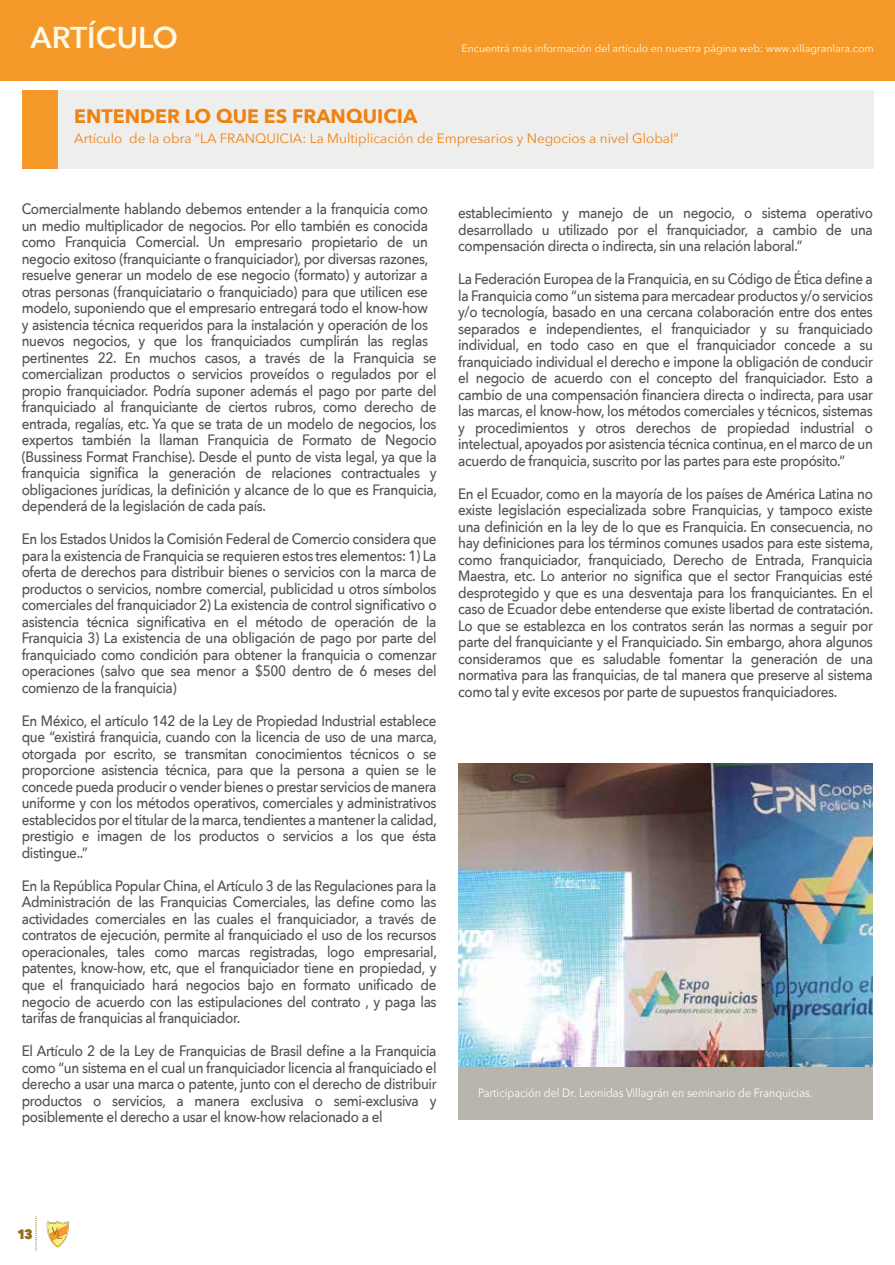
<style>
.page{position:relative;width:895px;height:1265px;background:#fff}
.page>*{position:absolute;margin:0;border:0;box-sizing:border-box;transform-origin:0 0}
.t1{font:600 30px "Avenir Next";color:#fff9e7}
.t2{font:700 19.5px "Avenir Next";color:#f08212}
.t3{font:500 15px/16.5px "Avenir Next";letter-spacing:-.025em;color:#525251;text-align:justify;scale:.9 1}
.t4{font:13.5px "Avenir Next";color:#f08212}
.t5{font:800 13.5px "Avenir Next";color:#916c1a;scale:.9 1}
.t6{font:12px "Avenir Next";color:#fff;scale:.9 1}
.t7{font:10.5px "Avenir Next";color:#fff9e7}
</style>
<div class="page">
<div style="left:22px;top:90px;width:851px;height:79px;background:#eeeeed"></div>
<div style="left:22px;top:90px;width:36px;height:79px;background:#f59a2a"></div>
<img style="left:458px;top:763px;width:414px;height:304px">
<div style="left:0;top:0;width:894px;height:80px;background:#f59a2a"></div>
<svg style="left:46px;top:1221px;width:23px;height:27px"></svg>
<svg style="left:36px;top:1216px;width:1px;height:34px"></svg>
<div style="left:458px;top:1067px;width:414px;height:52px;background:#b8b5ac"></div>
<h1 class="t1" style="left:31px;top:12px;width:149px">ARTÍCULO</h1>
<p class="t7" style="left:461px;top:39px;width:413px">Encuentrá más información del artículo en nuestra página web: www.villagranlara.com</p>
<h2 class="t2" style="left:74px;top:100px;width:344px">ENTENDER LO QUE ES FRANQUICIA</h2>
<p class="t4" style="left:74px;top:126px;width:606px">Artículo de la obra “LA FRANQUICIA: La Multiplicación de Empresarios y Negocios a nivel Global”</p>
<p class="t3" style="left:22px;top:200px;width:463px;text-align:left">Comercialmente hablando debemos entender a la franquicia como un medio multiplicador de negocios. Por ello también es conocida como Franquicia Comercial. Un empresario propietario de un negocio exitoso (franquiciante o franquiciador), por diversas razones, resuelve generar un modelo de ese negocio (formato) y autorizar a otras personas (franquiciatario o franquiciado) para que utilicen ese modelo, suponiendo que el empresario entregará todo el know-how y asistencia técnica requeridos para la instalación y operación de los nuevos negocios, y que los franquiciados cumplirán las reglas pertinentes 22. En muchos casos, a través de la Franquicia se comercializan productos o servicios proveídos o regulados por el propio franquiciador. Podría suponer además el pago por parte del franquiciado al franquiciante de ciertos rubros, como derecho de entrada, regalías, etc. Ya que se trata de un modelo de negocios, los expertos también la llaman Franquicia de Formato de Negocio (Bussiness Format Franchise). Desde el punto de vista legal, ya que la franquicia significa la generación de relaciones contractuales y obligaciones jurídicas, la definición y alcance de lo que es Franquicia, dependerá de la legislación de cada país.</p>
<p class="t3" style="left:22px;top:530px;width:462px">En los Estados Unidos la Comisión Federal de Comercio considera que para la existencia de Franquicia se requieren estos tres elementos: 1) La oferta de derechos para distribuir bienes o servicios con la marca de productos o servicios, nombre comercial, publicidad u otros símbolos comerciales del franquiciador 2) La existencia de control significativo o asistencia técnica significativa en el método de operación de la Franquicia 3) La existencia de una obligación de pago por parte del franquiciado como condición para obtener la franquicia o comenzar operaciones (salvo que sea menor a $500 dentro de 6 meses del comienzo de la franquicia)</p>
<p class="t3" style="left:22px;top:712px;width:463px">En México, el artículo 142 de la Ley de Propiedad Industrial establece que “existirá franquicia, cuando con la licencia de uso de una marca, otorgada por escrito, se transmitan conocimientos técnicos o se proporcione asistencia técnica, para que la persona a quien se le concede pueda producir o vender bienes o prestar servicios de manera uniforme y con los métodos operativos, comerciales y administrativos establecidos por el titular de la marca, tendientes a mantener la calidad, prestigio e imagen de los productos o servicios a los que ésta distingue..”</p>
<p class="t3" style="left:22px;top:877px;width:463px">En la República Popular China, el Artículo 3 de las Regulaciones para la Administración de las Franquicias Comerciales, las define como las actividades comerciales en las cuales el franquiciador, a través de contratos de ejecución, permite al franquiciado el uso de los recursos operacionales, tales como marcas registradas, logo empresarial, patentes, know-how, etc, que el franquiciador tiene en propiedad, y que el franquiciado hará negocios bajo en formato unificado de negocio de acuerdo con las estipulaciones del contrato , y paga las tarifas de franquicias al franquiciador.</p>
<p class="t3" style="left:22px;top:1042px;width:462px">El Artículo 2 de la Ley de Franquicias de Brasil define a la Franquicia como “un sistema en el cual un franquiciador licencia al franquiciado el derecho a usar una marca o patente, junto con el derecho de distribuir productos o servicios, a manera exclusiva o semi-exclusiva y posiblemente el derecho a usar el know-how relacionado a el</p>
<p class="t3" style="left:458px;top:204px;width:462px">establecimiento y manejo de un negocio, o sistema operativo desarrollado u utilizado por el franquiciador, a cambio de una compensación directa o indirecta, sin una relación laboral.”</p>
<p class="t3" style="left:458px;top:270px;width:462px">La Federación Europea de la Franquicia, en su Código de Ética define a la Franquicia como “un sistema para mercadear productos y/o servicios y/o tecnología, basado en una cercana colaboración entre dos entes separados e independientes, el franquiciador y su franquiciado individual, en todo caso en que el franquiciador concede a su franquiciado individual el derecho e impone la obligación de conducir el negocio de acuerdo con el concepto del franquiciador. Esto a cambio de una compensación financiera directa o indirecta, para usar las marcas, el know-how, los métodos comerciales y técnicos, sistemas y procedimientos y otros derechos de propiedad industrial o intelectual, apoyados por asistencia técnica continua, en el marco de un acuerdo de franquicia, suscrito por las partes para este propósito.”</p>
<p class="t3" style="left:458px;top:485px;width:463px">En el Ecuador, como en la mayoría de los países de América Latina no existe legislación especializada sobre Franquicias, y tampoco existe una definición en la ley de lo que es Franquicia. En consecuencia, no hay definiciones para los términos comunes usados para este sistema, como franquiciador, franquiciado, Derecho de Entrada, Franquicia Maestra, etc. Lo anterior no significa que el sector Franquicias esté desprotegido y que es una desventaja para los franquiciantes. En el caso de Ecuador debe entenderse que existe libertad de contratación.<br>Lo que se establezca en los contratos serán las normas a seguir por parte del franquiciante y el Franquiciado. Sin embargo, ahora algunos consideramos que es saludable fomentar la generación de una normativa para las franquicias, de tal manera que preserve al sistema como tal y evite excesos por parte de supuestos franquiciadores.</p>
<p class="t6" style="left:478px;top:1082px;width:373px">Participación del Dr. Leonidas Villagrán en seminario de Franquicias.</p>
<p class="t5" style="left:17px;top:1225px;width:19px">13</p>
</div>
